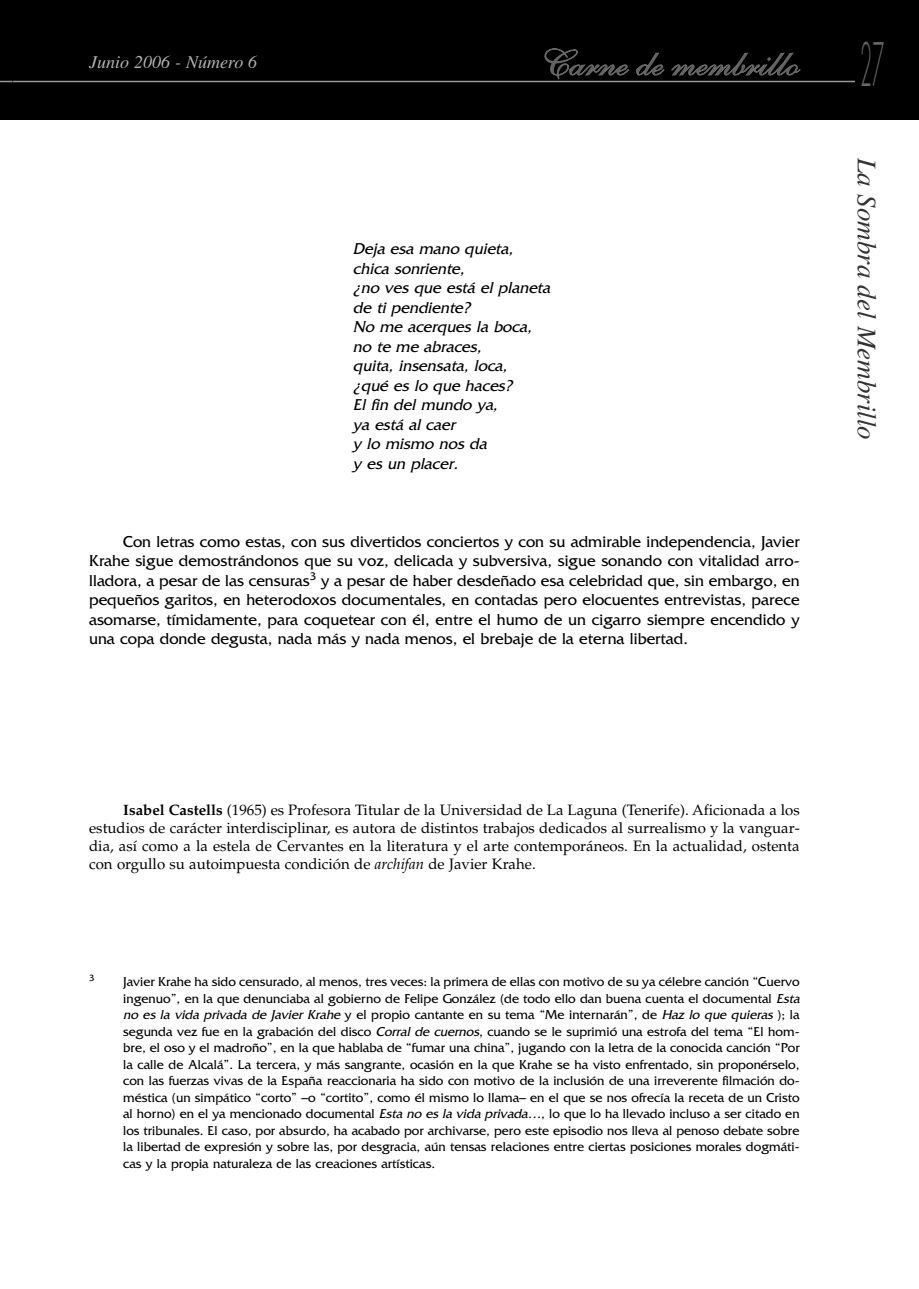
<style>
.page{position:relative;width:919px;height:1289px;background:#fff}
.page>*{position:absolute;margin:0;border:0;box-sizing:border-box;transform-origin:0 0}
.t1{font:36px "Shelley Allegro Script";color:#666;scale:1.12 1}
.t2{font:italic 27px "Times";color:#333}
.t3{font:italic 18px "Times";color:#b3b3b3}
.t4{font:16.5px/19.5px "Friz Quadrata";color:#000;text-align:justify}
.t5{font:italic 16.5px/19.5px "Friz Quadrata";color:#000}
.t6{font:15px/18px "Palatino";color:#000;text-align:justify}
.t7{font:13.5px/16.5px "Friz Quadrata";color:#000}
.t8{font:9.45px "Friz Quadrata";color:#000}
.s1{font-family:"Futura";font-weight:300;font-size:58.2px}
.s2{font-weight:700}
.s3{font-style:italic}
</style>
<div class="page">
<div style="left:13px;top:1px;width:905px;height:119px;background:#000"></div>
<hr style="left:13px;top:81px;width:841px;height:1px;background:#999">
<div style="left:0;top:1px;width:13px;height:119px;background:#000"></div>
<svg style="left:0;top:81px;width:13px;height:1px"></svg>
<h3 class="t3" style="left:89px;top:56px;width:170px">Junio 2006 - Número 6</h3>
<h1 class="t1" style="left:542px;top:53px;width:307px">Carne de membrillo <span class="s1">27</span></h1>
<p class="t5" style="left:353px;top:241px;width:202px">Deja esa mano quieta, chica sonriente,<br>¿no ves que está el planeta de ti pendiente?<br>No me acerques la boca, no te me abraces,<br>quita, insensata, loca,<br>¿qué es lo que haces?<br>El fin del mundo ya,<br>ya está al caer<br>y lo mismo nos da<br>y es un placer.</p>
<h2 class="t2" style="left:876px;top:158px;width:283px;rotate:90deg">La Sombra del Membrillo</h2>
<p class="t4" style="left:89px;top:533px;width:712px;text-indent:34px">Con letras como estas, con sus divertidos conciertos y con su admirable independencia, Javier Krahe sigue demostrándonos que su voz, delicada y subversiva, sigue sonando con vitalidad arro&shy;lladora, a pesar de las censuras<sup>3</sup> y a pesar de haber desdeñado esa celebridad que, sin embargo, en pequeños garitos, en heterodoxos documentales, en contadas pero elocuentes entrevistas, parece asomarse, tímidamente, para coquetear con él, entre el humo de un cigarro siempre encendido y una copa donde degusta, nada más y nada menos, el brebaje de la eterna libertad.</p>
<p class="t6" style="left:89px;top:802px;width:712px;text-indent:34px"><span class="s2">Isabel Castells</span> (1965) es Profesora Titular de la Universidad de La Laguna (Tenerife). Aficionada a los estudios de carácter interdisciplinar, es autora de distintos trabajos dedicados al surrealismo y la vanguar&shy;dia, así como a la estela de Cervantes en la literatura y el arte contemporáneos. En la actualidad, ostenta con orgullo su autoimpuesta condición de <span class="s3">archifan</span> de Javier Krahe.</p>
<p class="t8" style="left:89px;top:975px;width:7px">3</p>
<p class="t7" style="left:123px;top:974px;width:680px">Javier Krahe ha sido censurado, al menos, tres veces: la primera de ellas con motivo de su ya célebre canción “Cuervo ingenuo”, en la que denunciaba al gobierno de Felipe González (de todo ello dan buena cuenta el documental <span class="s3">Esta no es la vida privada de Javier Krahe</span> y el propio cantante en su tema “Me internarán”, de <span class="s3">Haz lo que quieras</span> ); la segunda vez fue en la grabación del disco <span class="s3">Corral de cuernos</span>, cuando se le suprimió una estrofa del tema “El hom&shy;bre, el oso y el madroño”, en la que hablaba de “fumar una china”, jugando con la letra de la conocida canción “Por la calle de Alcalá”. La tercera, y más sangrante, ocasión en la que Krahe se ha visto enfrentado, sin proponérselo, con las fuerzas vivas de la España reaccionaria ha sido con motivo de la inclusión de una irreverente filmación do&shy;méstica (un simpático “corto” –o “cortito”, como él mismo lo llama– en el que se nos ofrecía la receta de un Cristo al horno) en el ya mencionado documental <span class="s3">Esta no es la vida privada…</span>, lo que lo ha llevado incluso a ser citado en los tribunales. El caso, por absurdo, ha acabado por archivarse, pero este episodio nos lleva al penoso debate sobre la libertad de expresión y sobre las, por desgracia, aún tensas relaciones entre ciertas posiciones morales dogmáti&shy;cas y la propia naturaleza de las creaciones artísticas.</p>
</div>
